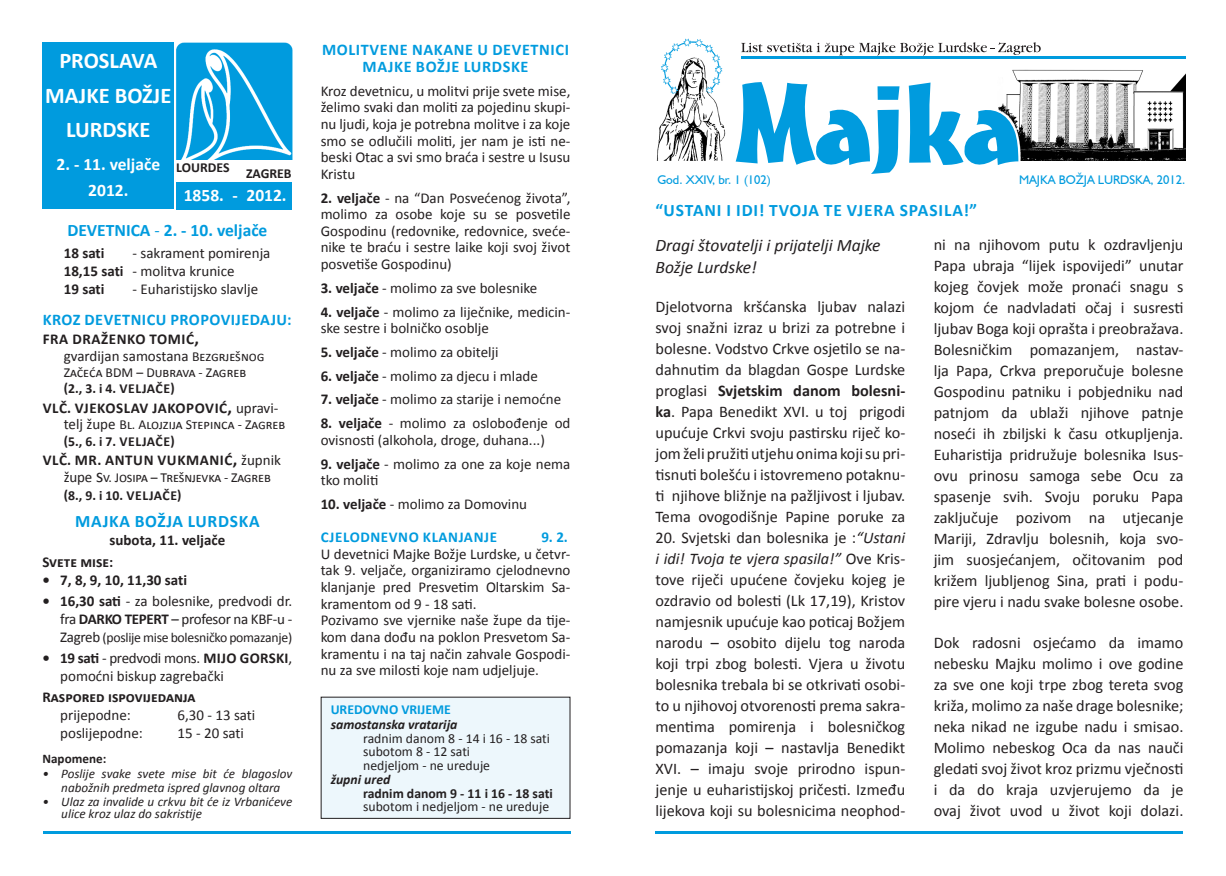
<style>
.page{position:relative;width:1226px;height:876px;background:#fff}
.page>*{position:absolute;margin:0;border:0;box-sizing:border-box;transform-origin:0 0}
.t1{font:700 22.5px "Calibri";color:#fff}
.t2{font:700 17.5px "Calibri";letter-spacing:.04em;color:#009bde}
.t3{font:italic 17.5px/22.5px "Calibri";color:#231f20}
.t4{font:700 17.5px "Calibri";color:#fff}
.t5{font:700 17.5px "Calibri";color:#009bde}
.t6{font:16.25px/21px "Calibri";color:#231f20;text-align:justify}
.t7{font:700 16.25px/17.1px "Calibri";letter-spacing:.04em;color:#009bde;text-align:center}
.t8{font:15px/16.6px "Calibri";color:#231f20}
.t9{font:700 15px "Calibri";color:#231f20}
.t10{font:15px/18px "Calibri";letter-spacing:-.02em;color:#231f20;text-align:right}
.t11{font:700 15px "Calibri";letter-spacing:.04em;color:#231f20}
.t12{font:700 15px "Calibri";letter-spacing:.04em;color:#009bde}
.t13{font:13.75px/16.2px "Calibri";color:#231f20}
.t14{font:700 13.75px "Calibri";color:#231f20}
.t15{font:italic 700 13.75px "Calibri";color:#231f20}
.t16{font:700 13.75px "Calibri";color:#009bde}
.t17{font:italic 13.12px/13.8px "Calibri";color:#231f20;text-align:center}
.t18{font:700 13.12px "Calibri";color:#231f20}
.t19{font:12.5px "Humanist 521 BT";color:#009bde}
.s1{font-weight:400}
.s2{font-weight:700}
.s3{font-weight:700;font-size:17.5px}
.s4{font-size:13.75px}
.s5{font-size:17.5px}
.s6{font-size:15px}
.s7{font-style:italic}
</style>
<div class="page">
<div style="left:321px;top:697px;width:249px;height:121px;background:#edf7fc"></div>
<hr style="left:656px;top:830px;width:527px;height:3px;background:#009bde">
<hr style="left:43px;top:830px;width:527px;height:3px;background:#009bde">
<img style="left:1012px;top:69px;width:173px;height:91px">
<svg style="left:736px;top:82px;width:282px;height:92px"></svg>
<hr style="left:741px;top:56px;width:444px;height:3px;background:#009bde">
<img style="left:656px;top:94px;width:70px;height:67px">
<img style="left:661px;top:38px;width:62px;height:56px">
<svg style="left:741px;top:42px;width:300px;height:14px"></svg>
<div style="left:177px;top:182px;width:115px;height:27px;background:#009bde"></div>
<img style="left:176px;top:42px;width:117px;height:117px">
<div style="left:43px;top:43px;width:131px;height:166px;background:#009bde"></div>
<p class="t1" style="left:59px;top:46px;width:99px">PROSLAVA</p>
<p class="t1" style="left:45px;top:81px;width:128px">MAJKE BOŽJE</p>
<p class="t1" style="left:66px;top:115px;width:86px">LURDSKE</p>
<p class="t4" style="left:57px;top:153px;width:105px">2. - 11. veljače</p>
<p class="t4" style="left:88px;top:179px;width:42px">2012.</p>
<p class="t4" style="left:184px;top:184px;width:104px">1858. - 2012.</p>
<p class="t14" style="left:176px;top:159px;width:55px">LOURDES</p>
<p class="t14" style="left:246px;top:165px;width:47px">ZAGREB</p>
<p class="t5" style="left:67px;top:219px;width:202px">DEVETNICA <span class="s1">-</span> 2. - 10. veljače</p>
<p class="t9" style="left:64px;top:243px;width:42px">18 sati</p>
<p class="t8" style="left:133px;top:244px;width:139px">- sakrament pomirenja</p>
<p class="t8" style="left:64px;top:262px;width:172px"><span class="s2">18,15 sati</span> - molitva krunice</p>
<p class="t9" style="left:64px;top:279px;width:42px">19 sati</p>
<p class="t8" style="left:133px;top:280px;width:127px">- Euharistijsko slavlje</p>
<p class="t7" style="left:43px;top:310px;width:250px">KROZ DEVETNICU PROPOVIJEDAJU:</p>
<p class="t8" style="left:64px;top:331px;width:202px;line-height:16.2px;text-indent:-21px"><span class="s2">FRA DRAŽENKO TOMIĆ</span><span class="s3">,<br></span>gvardijan samostana <span class="s4">Bezgrješnog</span></p>
<p class="t13" style="left:64px;top:364px;width:184px">Začeća BDM – Dubrava - Zagreb <span class="s2">(2., 3. i 4. VELJAČE)</span></p>
<p class="t11" style="left:43px;top:398px;width:237px">VLČ. VJEKOSLAV JAKOPOVIĆ<span class="s5">,</span> <span class="s1">upravi-</span></p>
<p class="t13" style="left:64px;top:416px;width:223px"><span class="s6">telj župe</span> Bl. Alojzija Stepinca - Zagreb <span class="s2">(5., 6. i 7. VELJAČE)</span></p>
<p class="t11" style="left:43px;top:450px;width:240px">VLČ. MR. ANTUN VUKMANIĆ<span class="s5">,</span> <span class="s1">župnik</span></p>
<p class="t13" style="left:64px;top:468px;width:209px;line-height:18px"><span class="s6">župe</span> <span class="s5">s</span>v. Josipa – Trešnjevka - Zagreb <span class="s2">(8., 9. i 10. VELJAČE)</span></p>
<p class="t2" style="left:75px;top:509px;width:186px">MAJKA BOŽJA LURDSKA</p>
<p class="t9" style="left:110px;top:530px;width:117px">subota, 11. veljače</p>
<p class="t9" style="left:43px;top:551px;width:72px">Svete mise:</p>
<p class="t9" style="left:43px;top:569px;width:146px">• 7, 8, 9, 10, 11,30 sati</p>
<p class="t10" style="left:43px;top:591px;width:251px"><span class="s2">• 16,30 sati</span> - za bolesnike, predvodi dr. fra <span class="s2">DARKO TEPERT</span> – profesor na KBF-u -</p>
<p class="t13" style="left:60px;top:629px;width:233px"><span class="s6">Zagreb</span> (poslije mise bolesničko pomazanje)</p>
<p class="t8" style="left:60px;top:649px;width:234px;line-height:18px;text-indent:-18px"><span class="s2">• 19 sati</span> - predvodi mons. <span class="s2">MIJO GORSKI</span>, pomoćni biskup zagrebački</p>
<p class="t9" style="left:43px;top:687px;width:155px">Raspored ispovijedanja</p>
<p class="t8" style="left:60px;top:707px;width:72px">prijepodne:</p>
<p class="t8" style="left:178px;top:707px;width:79px">6,30 - 13 sati</p>
<p class="t8" style="left:60px;top:725px;width:84px">poslijepodne:</p>
<p class="t8" style="left:178px;top:725px;width:68px">15 - 20 sati</p>
<p class="t18" style="left:43px;top:750px;width:65px">Napomene:</p>
<p class="t17" style="left:43px;top:766px;width:251px">• Poslije svake svete mise bit će blagoslov nabožnih predmeta ispred glavnog oltara</p>
<p class="t17" style="left:61px;top:794px;width:233px;line-height:12.5px;text-align:left;text-indent:-19px">• Ulaz za invalide u crkvu bit će iz Vrbanićeve ulice kroz ulaz do sakristije</p>
<p class="t7" style="left:322px;top:41px;width:249px">MOLITVENE NAKANE U DEVETNICI<br>MAJKE BOŽJE LURDSKE</p>
<p class="t8" style="left:321px;top:82px;width:251px;text-align:justify">Kroz devetnicu, u molitvi prije svete mise, želimo svaki dan moliti za pojedinu skupi&shy;nu ljudi, koja je potrebna molitve i za koje smo se odlučili moliti, jer nam je isti ne&shy;beski Otac a svi smo braća i sestre u Isusu Kristu</p>
<p class="t8" style="left:321px;top:189px;width:251px;text-align:justify"><span class="s2">2. veljače</span> - na “Dan Posvećenog života”, molimo za osobe koje su se posvetile Gospodinu (redovnike, redovnice, sveće&shy;nike te braću i sestre laike koji svoj život posvetiše Gospodinu)</p>
<p class="t8" style="left:321px;top:279px;width:218px"><span class="s2">3. veljače</span> - molimo za sve bolesnike</p>
<p class="t8" style="left:321px;top:303px;width:251px"><span class="s2">4. veljače</span> - molimo za liječnike, medicin&shy;ske sestre i bolničko osoblje</p>
<p class="t8" style="left:321px;top:343px;width:179px"><span class="s2">5. veljače</span> - molimo za obitelji</p>
<p class="t8" style="left:321px;top:367px;width:219px"><span class="s2">6. veljače</span> - molimo za djecu i mlade</p>
<p class="t8" style="left:321px;top:391px;width:242px"><span class="s2">7. veljače</span> - molimo za starije i nemoćne</p>
<p class="t8" style="left:321px;top:415px;width:251px"><span class="s2">8. veljače</span> - molimo za oslobođenje od ovisnosti (alkohola, droge, duhana...)</p>
<p class="t8" style="left:321px;top:455px;width:251px"><span class="s2">9. veljače</span> - molimo za one za koje nema tko moliti</p>
<p class="t8" style="left:321px;top:495px;width:208px"><span class="s2">10. veljače</span> - molimo za Domovinu</p>
<p class="t12" style="left:321px;top:527px;width:178px">CJELODNEVNO KLANJANJE</p>
<p class="t12" style="left:541px;top:527px;width:28px">9. 2.</p>
<p class="t8" style="left:321px;top:545px;width:251px;text-align:justify">U devetnici Majke Božje Lurdske, u četvr&shy;tak 9. veljače, organiziramo cjelodnevno klanjanje pred Presvetim Oltarskim Sa&shy;kramentom od 9 - 18 sati.</p>
<p class="t8" style="left:321px;top:612px;width:251px;text-align:justify">Pozivamo sve vjernike naše župe da tije&shy;kom dana dođu na poklon Presvetom Sa&shy;kramentu i na taj način zahvale Gospodi&shy;nu za sve milosti koje nam udjeljuje.</p>
<p class="t16" style="left:331px;top:700px;width:122px">UREDOVNO VRIJEME</p>
<p class="t15" style="left:331px;top:715px;width:128px">samostanska vratarija</p>
<p class="t13" style="left:363px;top:729px;width:188px">radnim danom 8 - 14 i 16 - 18 sati</p>
<p class="t13" style="left:363px;top:743px;width:108px">subotom 8 - 12 sati</p>
<p class="t13" style="left:363px;top:757px;width:128px">nedjeljom - ne ureduje</p>
<p class="t15" style="left:331px;top:770px;width:61px">župni ured</p>
<p class="t14" style="left:363px;top:783px;width:191px">radnim danom 9 - 11 i 16 - 18 sati</p>
<p class="t13" style="left:363px;top:798px;width:188px">subotom i nedjeljom - ne ureduje</p>
<p class="t19" style="left:657px;top:172px;width:115px">God. XXIV, br. 1 (102)</p>
<p class="t19" style="left:1019px;top:172px;width:168px">MAJKA BOŽJA LURDSKA, 2012.</p>
<p class="t2" style="left:656px;top:199px;width:323px">“USTANI I IDI! TVOJA TE VJERA SPASILA!”</p>
<p class="t3" style="left:656px;top:233px;width:227px">Dragi štovatelji i prijatelji Majke<br>Božje Lurdske!</p>
<p class="t6" style="left:656px;top:296px;width:251px">Djelotvorna kršćanska ljubav nalazi svoj snažni izraz u brizi za potrebne i bolesne. Vodstvo Crkve osjetilo se na&shy;dahnutim da blagdan Gospe Lurdske proglasi <span class="s2">Svjetskim danom bolesni&shy;ka</span>. Papa Benedikt XVI. u toj prigodi upućuje Crkvi svoju pastirsku riječ ko&shy;jom želi pružiti utjehu onima koji su pri&shy;tisnuti bolešću i istovremeno potaknu&shy;ti njihove bližnje na pažljivost i ljubav.</p>
<p class="t6" style="left:656px;top:506px;width:251px">Tema ovogodišnje Papine poruke za</p>
<p class="t6" style="left:656px;top:527px;width:251px">20. Svjetski dan bolesnika je :<span class="s7">“Ustani i idi! Tvoja te vjera spasila!”</span> Ove Kris&shy;tove riječi upućene čovjeku kojeg je ozdravio od bolesti (Lk 17,19), Kristov namjesnik upućuje kao poticaj Božjem narodu – osobito dijelu tog naroda koji trpi zbog bolesti. Vjera u životu bolesnika trebala bi se otkrivati osobi&shy;to u njihovoj otvorenosti prema sakra&shy;mentima pomirenja i bolesničkog pomazanja koji – nastavlja Benedikt XVI. – imaju svoje prirodno ispun&shy;jenje u euharistijskoj pričesti. Između lijekova koji su bolesnicima neophod-</p>
<p class="t6" style="left:934px;top:234px;width:251px">ni na njihovom putu k ozdravljenju Papa ubraja “lijek ispovijedi” unutar kojeg čovjek može pronaći snagu s kojom će nadvladati očaj i susresti ljubav Boga koji oprašta i preobražava.<br>Bolesničkim pomazanjem, nastav&shy;lja Papa, Crkva preporučuje bolesne Gospodinu patniku i pobjedniku nad patnjom da ublaži njihove patnje noseći ih zbiljski k času otkupljenja.</p>
<p class="t6" style="left:934px;top:444px;width:251px">Euharistija pridružuje bolesnika Isus&shy;ovu prinosu samoga sebe Ocu za spasenje svih. Svoju poruku Papa zaključuje pozivom na utjecanje Mariji, Zdravlju bolesnih, koja svo&shy;jim suosjećanjem, očitovanim pod križem ljubljenog Sina, prati i podu&shy;pire vjeru i nadu svake bolesne osobe.</p>
<p class="t6" style="left:934px;top:632px;width:251px">Dok radosni osjećamo da imamo nebesku Majku molimo i ove godine za sve one koji trpe zbog tereta svog križa, molimo za naše drage bolesnike; neka nikad ne izgube nadu i smisao.</p>
<p class="t6" style="left:934px;top:737px;width:251px">Molimo nebeskog Oca da nas nauči gledati svoj život kroz prizmu vječnosti i da do kraja uzvjerujemo da je ovaj život uvod u život koji dolazi.</p>
</div>
